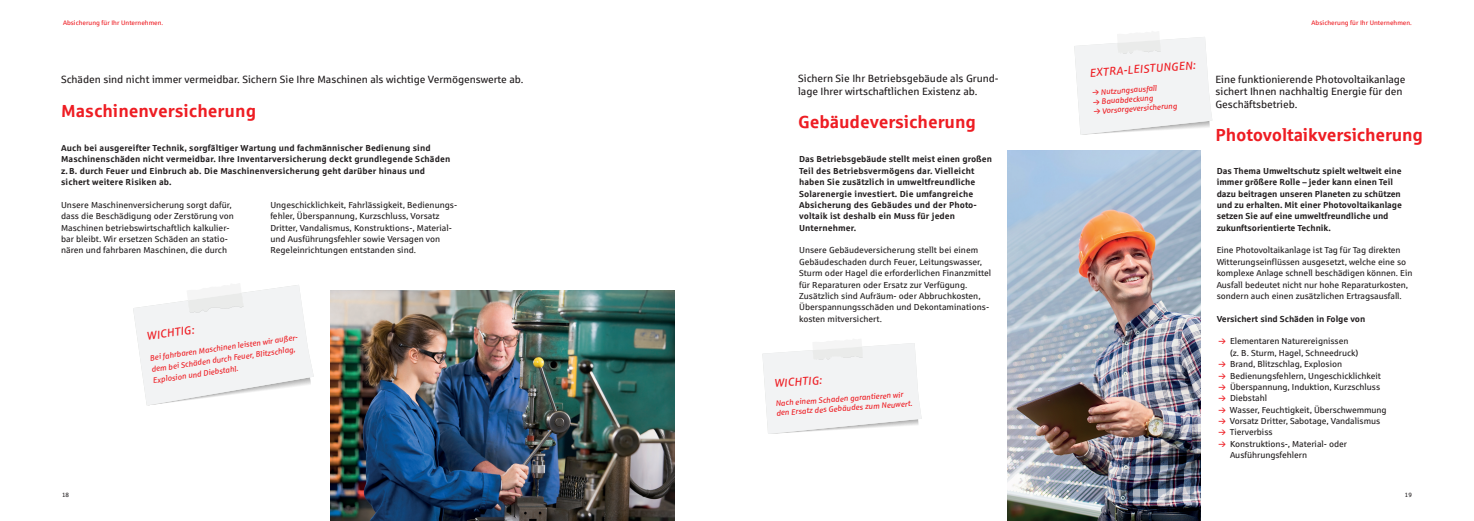
<style>
.page{position:relative;width:1474px;height:521px;background:#fff}
.page>*{position:absolute;margin:0;border:0;box-sizing:border-box;transform-origin:0 0}
.Overline_Kopie{font:700 17.5px "Sparkasse Rg";letter-spacing:-.005em;color:#ee1d23}
.t1{font:italic 11.38px "Sparkasse Rg";color:#ee1d23}
.t2{font:10.5px/12.6px "Sparkasse Rg";letter-spacing:-.005em;color:#231f20}
.Overline_Kopie-2{font:8.75px/11.4px "Sparkasse Rg";letter-spacing:-.005em;color:#231f20}
.Overline_Kopie-3{font:700 8.75px/11.4px "Sparkasse Rg";letter-spacing:.01em;color:#231f20}
.Overline_Kopie-4{font:italic 7.88px/11.4px "Sparkasse Rg";color:#ee1d23}
.t3{font:6.56px "Sparkasse Rg";color:#ee1d23}
.t4{font:6.12px "Sparkasse Rg";color:#231f20}
</style>
<div class="page">
<svg style="left:762px;top:343px;width:159px;height:91px"></svg>
<img style="left:1007px;top:150px;width:193px;height:371px">
<img style="left:331px;top:291px;width:343px;height:230px">
<svg style="left:133px;top:285px;width:181px;height:120px"></svg>
<svg style="left:1074px;top:37px;width:138px;height:98px"></svg>
<p class="t3" style="left:63px;top:18px;width:102px">Absicherung für Ihr Unternehmen.</p>
<p class="t2" style="left:61px;top:72px;width:464px">Schäden sind nicht immer vermeidbar. Sichern Sie Ihre Maschinen als wichtige Vermögenswerte ab.</p>
<p class="Overline_Kopie" style="left:61px;top:100px;width:197px">Maschinenversicherung</p>
<p class="Overline_Kopie-3" style="left:61px;top:142px;width:371px">Auch bei ausgereifter Technik, sorgfältiger Wartung und fachmännischer Bedienung sind</p>
<p class="Overline_Kopie-3" style="left:61px;top:153px;width:391px">Maschinenschäden nicht vermeidbar. Ihre Inventarversicherung deckt grundlegende Schäden z.B. durch Feuer und Einbruch ab. Die Maschinenversicherung geht darüber hinaus und sichert weitere Risiken ab.</p>
<p class="Overline_Kopie-2" style="left:61px;top:199px;width:174px">Unsere Maschinenversicherung sorgt dafür, dass die Beschädigung oder Zerstörung von Maschinen betriebswirtschaftlich kalkulier&shy;bar bleibt. Wir ersetzen Schäden an statio&shy;nären und fahrbaren Maschinen, die durch</p>
<p class="Overline_Kopie-2" style="left:270px;top:199px;width:188px">Ungeschicklichkeit, Fahrlässigkeit, Bedienungs&shy;fehler, Überspannung, Kurzschluss, Vorsatz Dritter, Vandalismus, Konstruktions-, Material&shy;und Ausführungsfehler sowie Versagen von Regeleinrichtungen entstanden sind.</p>
<p class="t1" style="left:146px;top:329px;width:49px;rotate:-8deg">WICHTIG:</p>
<p class="Overline_Kopie-4" style="left:149px;top:352px;width:151px;rotate:-8deg">Bei fahrbaren Maschinen leisten wir außer-</p>
<p class="Overline_Kopie-4" style="left:150px;top:363px;width:147px;rotate:-8deg">dem bei Schäden durch Feuer, Blitzschlag,<br>Explosion und Diebstahl.</p>
<p class="t2" style="left:798px;top:72px;width:202px">Sichern Sie Ihr Betriebsgebäude als Grund&shy;lage Ihrer wirtschaftlichen Existenz ab.</p>
<p class="Overline_Kopie" style="left:798px;top:111px;width:179px">Gebäudeversicherung</p>
<p class="Overline_Kopie-3" style="left:799px;top:153px;width:194px">Das Betriebsgebäude stellt meist einen großen<br>Teil des Betriebsvermögens dar. Vielleicht haben Sie zusätzlich in umweltfreundliche</p>
<p class="Overline_Kopie-3" style="left:799px;top:187px;width:176px">Solarenergie investiert. Die umfangreiche</p>
<p class="Overline_Kopie-3" style="left:799px;top:199px;width:179px">Absicherung des Gebäudes und der Photo&shy;voltaik ist deshalb ein Muss für jeden<br>Unternehmer.</p>
<p class="Overline_Kopie-2" style="left:799px;top:244px;width:194px">Unsere Gebäudeversicherung stellt bei einem Gebäudeschaden durch Feuer, Leitungswasser, Sturm oder Hagel die erforderlichen Finanzmittel für Reparaturen oder Ersatz zur Verfügung.</p>
<p class="Overline_Kopie-2" style="left:799px;top:290px;width:183px">Zusätzlich sind Aufräum- oder Abbruchkosten,</p>
<p class="Overline_Kopie-2" style="left:799px;top:301px;width:191px">Überspannungsschäden und Dekontaminations-</p>
<p class="Overline_Kopie-2" style="left:799px;top:313px;width:84px">kosten mitversichert.</p>
<p class="t1" style="left:773px;top:376px;width:49px;rotate:-4deg">WICHTIG:</p>
<p class="Overline_Kopie-4" style="left:775px;top:397px;width:129px;rotate:-4deg">Nach einem Schaden garantieren wir</p>
<p class="Overline_Kopie-4" style="left:775px;top:407px;width:138px;rotate:-4deg">den Ersatz des Gebäudes zum Neuwert.</p>
<p class="t1" style="left:1088px;top:66px;width:108px;rotate:-4deg">EXTRA-LEISTUNGEN:</p>
<p class="Overline_Kopie-4" style="left:1100px;top:86px;width:58px;rotate:-4deg">Nutzungsausfall</p>
<p class="Overline_Kopie-4" style="left:1101px;top:95px;width:53px;rotate:-4deg">Bauabdeckung</p>
<p class="Overline_Kopie-4" style="left:1101px;top:105px;width:77px;rotate:-4deg">Vorsorgeversicherung</p>
<p class="t3" style="left:1311px;top:19px;width:102px">Absicherung für Ihr Unternehmen.</p>
<p class="t2" style="left:1215px;top:72px;width:192px">Eine funktionierende Photovoltaikanlage sichert Ihnen nachhaltig Energie für den<br>Geschäftsbetrieb.</p>
<p class="Overline_Kopie" style="left:1215px;top:124px;width:209px">Photovoltaikversicherung</p>
<p class="Overline_Kopie-3" style="left:1216px;top:165px;width:187px">Das Thema Umweltschutz spielt weltweit eine immer größere Rolle – jeder kann einen Teil dazu beitragen unseren Planeten zu schützen und zu erhalten. Mit einer Photovoltaikanlage setzen Sie auf eine umweltfreundliche und zukunftsorientierte Technik.</p>
<p class="Overline_Kopie-2" style="left:1216px;top:244px;width:197px">Eine Photovoltaikanlage ist Tag für Tag direkten Witterungseinflüssen ausgesetzt, welche eine so komplexe Anlage schnell beschädigen können. Ein Ausfall bedeutet nicht nur hohe Reparaturkosten, sondern auch einen zusätzlichen Ertragsausfall.</p>
<p class="Overline_Kopie-3" style="left:1216px;top:313px;width:150px">Versichert sind Schäden in Folge von</p>
<p class="Overline_Kopie-2" style="left:1229px;top:335px;width:130px">Elementaren Naturereignissen (z. B. Sturm, Hagel, Schneedruck)</p>
<p class="Overline_Kopie-2" style="left:1229px;top:358px;width:114px">Brand, Blitzschlag, Explosion</p>
<p class="Overline_Kopie-2" style="left:1229px;top:369px;width:153px">Bedienungsfehlern, Ungeschicklichkeit</p>
<p class="Overline_Kopie-2" style="left:1229px;top:381px;width:152px">Überspannung, Induktion, Kurzschluss</p>
<p class="Overline_Kopie-2" style="left:1229px;top:392px;width:39px">Diebstahl</p>
<p class="Overline_Kopie-2" style="left:1229px;top:404px;width:158px">Wasser, Feuchtigkeit, Überschwemmung</p>
<p class="Overline_Kopie-2" style="left:1229px;top:415px;width:152px">Vorsatz Dritter, Sabotage, Vandalismus</p>
<p class="Overline_Kopie-2" style="left:1229px;top:426px;width:44px">Tierverbiss</p>
<p class="Overline_Kopie-2" style="left:1229px;top:438px;width:119px">Konstruktions-, Material- oder<br>Ausführungsfehlern</p>
<p class="t4" style="left:62px;top:491px;width:9px">18</p>
<p class="t4" style="left:1404px;top:491px;width:9px">19</p>
</div>
